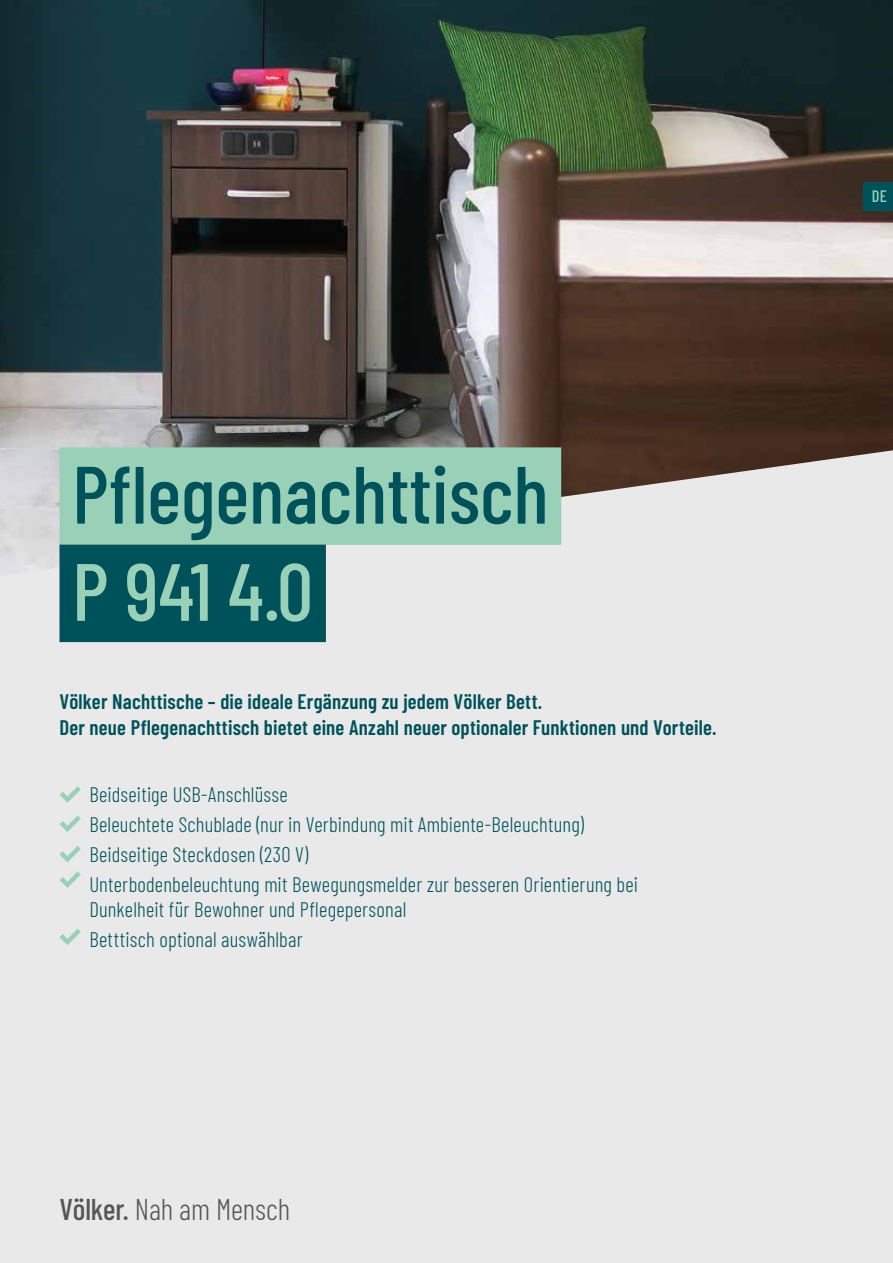
<style>
.page{position:relative;width:893px;height:1263px;background:#e9e9e9}
.page>*{position:absolute;margin:0;border:0;box-sizing:border-box;transform-origin:0 0}
.t1{font:500 81px "Barlow Condensed";color:#00525a}
.t2{font:500 81px "Barlow Condensed";color:#99d0b8}
.t3{font:300 30px "Barlow Condensed";letter-spacing:-.005em;color:#565656}
.t4{font:300 21px/29.7px "Barlow Condensed";letter-spacing:.01em;color:#00525a}
.t5{font:600 21px/25.5px "Barlow Condensed";letter-spacing:.01em;color:#00525a}
.t6{font:500 16.5px "Barlow Condensed";color:#99d0b8}
.s1{font-weight:500}
</style>
<div class="page">
<img style="left:0;top:0;width:893px;height:575px">
<div style="left:863px;top:182px;width:30px;height:28px;background:#00525a"></div>
<svg style="left:60px;top:786px;width:21px;height:17px"></svg>
<svg style="left:60px;top:815px;width:21px;height:17px"></svg>
<svg style="left:60px;top:846px;width:21px;height:16px"></svg>
<svg style="left:60px;top:871px;width:21px;height:17px"></svg>
<svg style="left:60px;top:929px;width:21px;height:16px"></svg>
<div style="left:59px;top:447px;width:502px;height:98px;background:#99d0b8"></div>
<div style="left:59px;top:545px;width:267px;height:97px;background:#00525a"></div>
<h1 class="t1" style="left:72px;top:437px;width:478px">Pflegenachttisch</h1>
<h1 class="t2" style="left:72px;top:534px;width:242px">P 941 4.0</h1>
<p class="t5" style="left:60px;top:688px;width:659px">Völker Nachttische – die ideale Ergänzung zu jedem Völker Bett.<br>Der neue Pflegenachttisch bietet eine Anzahl neuer optionaler Funktionen und Vorteile.</p>
<p class="t4" style="left:89px;top:778px;width:550px">Beidseitige USB-Anschlüsse<br>Beleuchtete Schublade (nur in Verbindung mit Ambiente-Beleuchtung)<br>Beidseitige Steckdosen (230 V)<br>Unterbodenbeleuchtung mit Bewegungsmelder zur besseren Orientierung bei</p>
<p class="t4" style="left:89px;top:893px;width:318px">Dunkelheit für Bewohner und Pflegepersonal<br>Betttisch optional auswählbar</p>
<h2 class="t3" style="left:60px;top:1188px;width:232px"><span class="s1">Völker.</span> Nah am Mensch</h2>
<p class="t6" style="left:872px;top:184px;width:16px">DE</p>
</div>
